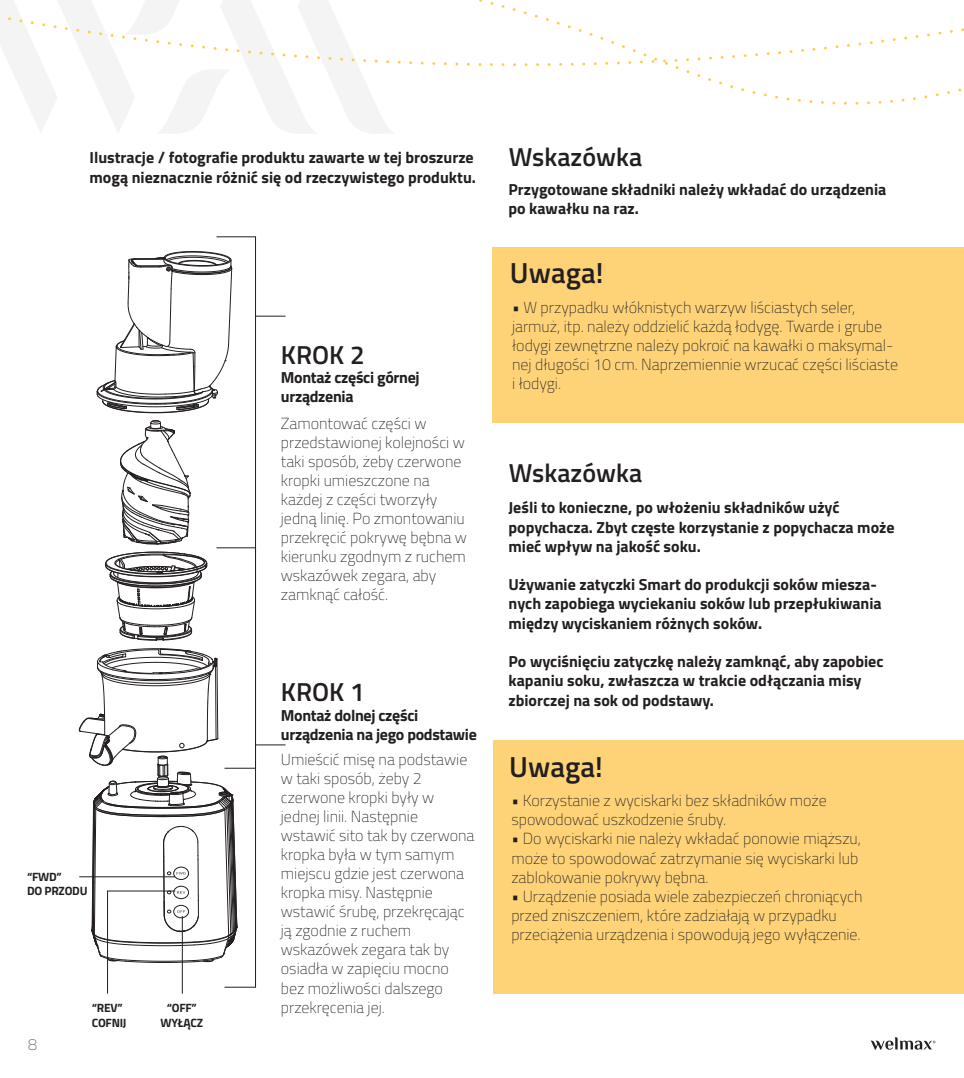
<style>
.page{position:relative;width:964px;height:1078px;background:#fff}
.page>*{position:absolute;margin:0;border:0;box-sizing:border-box;transform-origin:0 0}
.t1{font:600 29px "Titillium";color:#231f20}
.t2{font:600 26px "Titillium";color:#231f20}
.t3{font:100 16px/19px "Titillium";color:#231f20}
.t4{font:700 16px/19.2px "Titillium";color:#231f20}
.t5{font:700 16px/19.2px "Titillium";letter-spacing:-.02em;color:#231f20}
.t6{font:100 16px "Titillium";color:#58595b}
.t7{font:700 12px/14.4px "Titillium";letter-spacing:-.02em;color:#231f20}
</style>
<div class="page">
<svg style="left:0;top:0;width:393px;height:134px"></svg>
<svg style="left:870px;top:1037px;width:65px;height:12px"></svg>
<svg style="left:0;top:2px;width:330px;height:68px"></svg>
<svg style="left:330px;top:0;width:634px;height:111px"></svg>
<div style="left:493px;top:247px;width:471px;height:176px;background:#fed378"></div>
<div style="left:494px;top:740px;width:470px;height:253px;background:#fed378"></div>
<hr style="left:255px;top:744px;width:30px;height:1px;background:#231f20">
<hr style="left:255px;top:316px;width:30px;height:1px;background:#231f20">
<svg style="left:79px;top:236px;width:177px;height:757px"></svg>
<hr style="left:79px;top:876px;width:96px;height:1px;background:#231f20">
<p class="t4" style="left:90px;top:147px;width:388px">Ilustracje / fotografie produktu zawarte w tej broszurze mogą nieznacznie różnić się od rzeczywistego produktu.</p>
<h2 class="t2" style="left:281px;top:335px;width:85px">KROK 2</h2>
<p class="t5" style="left:281px;top:366px;width:140px">Montaż części górnej urządzenia</p>
<p class="t3" style="left:281px;top:413px;width:188px">Zamontować części w przedstawionej kolejności w taki sposób, żeby czerwone kropki umieszczone na każdej z części tworzyły jedną linię. Po zmontowaniu przekręcić pokrywę bębna w kierunku zgodnym z ruchem wskazówek zegara, aby zamknąć całość.</p>
<p class="t7" style="left:27px;top:868px;width:62px">“FWD”<br>DO PRZODU</p>
<p class="t6" style="left:28px;top:1032px;width:10px">8</p>
<p class="t7" style="left:92px;top:1000px;width:36px">“REV”<br>COFNIJ</p>
<p class="t7" style="left:161px;top:1000px;width:44px;text-align:center">“OFF”<br>WYŁĄCZ</p>
<h2 class="t2" style="left:281px;top:672px;width:85px">KROK 1</h2>
<p class="t5" style="left:281px;top:704px;width:198px">Montaż dolnej części urządzenia na jego podstawie</p>
<p class="t3" style="left:281px;top:749px;width:195px">Umieścić misę na podstawie w taki sposób, żeby 2 czerwone kropki były w jednej linii. Następnie wstawić sito tak by czerwona kropka była w tym samym miejscu gdzie jest czerwona kropka misy. Następnie wstawić śrubę, przekręcając ją zgodnie z ruchem wskazówek zegara tak by osiadła w zapięciu mocno bez możliwości dalszego przekręcenia jej.</p>
<h2 class="t2" style="left:509px;top:137px;width:135px">Wskazówka</h2>
<p class="t4" style="left:508px;top:179px;width:379px">Przygotowane składniki należy wkładać do urządzenia po kawałku na raz.</p>
<h1 class="t1" style="left:510px;top:251px;width:95px">Uwaga!</h1>
<p class="t3" style="left:512px;top:296px;width:388px">• W przypadku włóknistych warzyw liściastych seler, jarmuż, itp. należy oddzielić każdą łodygę. Twarde i grube łodygi zewnętrzne należy pokroić na kawałki o maksymal&shy;nej długości 10 cm. Naprzemiennie wrzucać części liściaste i łodygi.</p>
<h2 class="t2" style="left:509px;top:453px;width:135px">Wskazówka</h2>
<p class="t4" style="left:508px;top:497px;width:388px">Jeśli to konieczne, po włożeniu składników użyć popychacza. Zbyt częste korzystanie z popychacza może mieć wpływ na jakość soku.</p>
<p class="t4" style="left:508px;top:574px;width:375px">Używanie zatyczki Smart do produkcji soków miesza&shy;nych zapobiega wyciekaniu soków lub przepłukiwania między wyciskaniem różnych soków.</p>
<p class="t4" style="left:508px;top:651px;width:376px">Po wyciśnięciu zatyczkę należy zamknąć, aby zapobiec kapaniu soku, zwłaszcza w trakcie odłączania misy zbiorczej na sok od podstawy.</p>
<h1 class="t1" style="left:509px;top:744px;width:95px">Uwaga!</h1>
<p class="t3" style="left:511px;top:789px;width:317px">• Korzystanie z wyciskarki bez składników może spowodować uszkodzenie śruby.</p>
<p class="t3" style="left:511px;top:828px;width:351px">• Do wyciskarki nie należy wkładać ponowie miąższu, może to spowodować zatrzymanie się wyciskarki lub zablokowanie pokrywy bębna.</p>
<p class="t3" style="left:511px;top:885px;width:353px">• Urządzenie posiada wiele zabezpieczeń chroniących przed zniszczeniem, które zadziałają w przypadku przeciążenia urządzenia i spowodują jego wyłączenie.</p>
</div>
